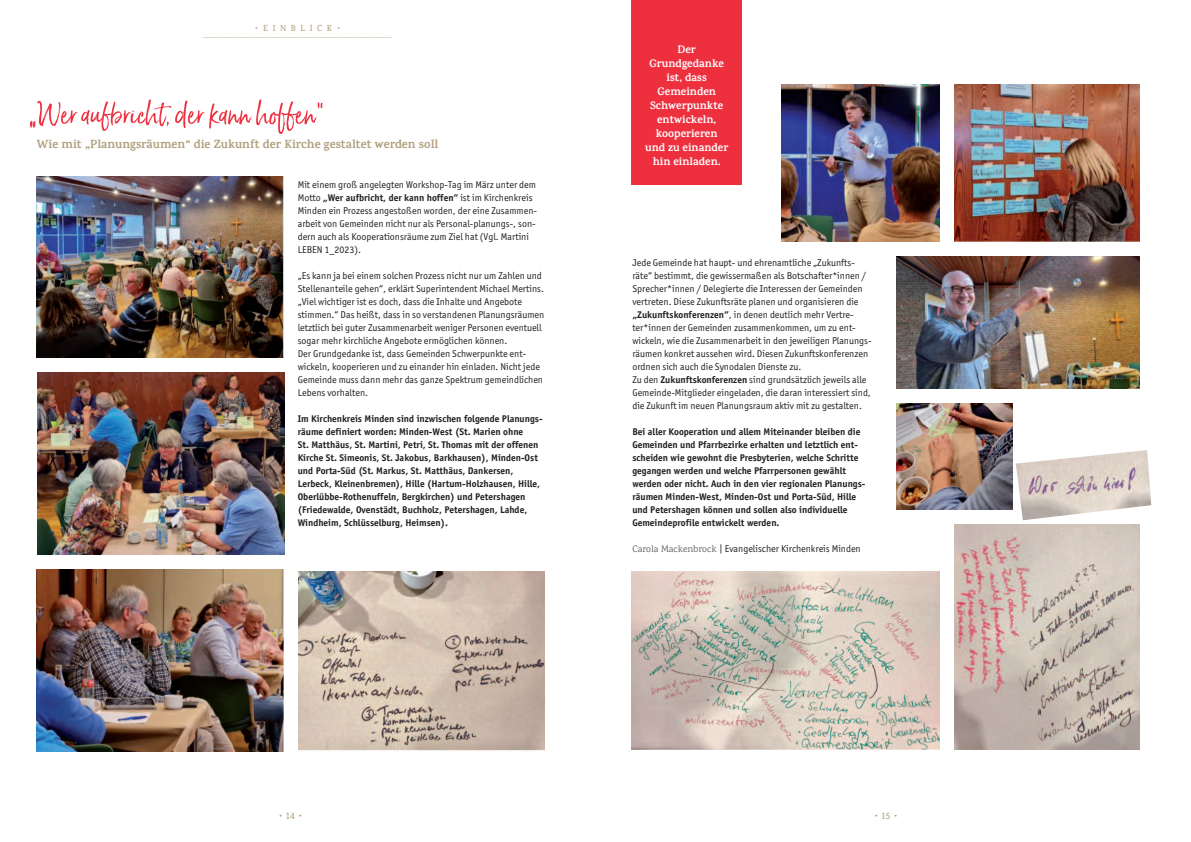
<style>
.page{position:relative;width:1191px;height:842px;background:#fff}
.page>*{position:absolute;margin:0;border:0;box-sizing:border-box;transform-origin:0 0}
.t1{font:27px "Born Ready Upright";color:#ee2f3e}
.t2{font:700 12px "Karma";color:#b19f7e}
.t3{font:700 11px/14px "Karma";color:#fff;text-align:center}
.t4{font:10px/13px "Officina Sans";color:#231f20}
.t5{font:700 10px/13px "Officina Sans";color:#231f20}
.t6{font:500 10px "Karma";color:#b19f7e}
.t7{font:500 9px "Karma";letter-spacing:.5em;color:#b19f7e}
.t8{font:500 5px "Karma";color:#b19f7e}
.s1{font-weight:700}
.s2{font-family:"Lucida Grande"}
.s3{font-family:"Karma";font-size:9.5px;color:#57585a}
</style>
<div class="page">
<div style="left:631px;top:0;width:110px;height:185px;background:#ee2f3e"></div>
<img style="left:954px;top:525px;width:186px;height:225px">
<img style="left:896px;top:257px;width:244px;height:132px">
<img style="left:896px;top:404px;width:116px;height:105px">
<img style="left:631px;top:572px;width:308px;height:178px">
<img style="left:298px;top:572px;width:246px;height:179px">
<img style="left:37px;top:176px;width:246px;height:182px">
<img style="left:38px;top:373px;width:246px;height:181px">
<img style="left:37px;top:570px;width:246px;height:181px">
<img style="left:781px;top:84px;width:158px;height:158px">
<img style="left:954px;top:85px;width:185px;height:157px">
<img style="left:1016px;top:450px;width:135px;height:70px">
<svg style="left:30px;top:99px;width:292px;height:35px"></svg>
<h1 class="t1" style="left:29px;top:114px;width:12px">“</h1>
<p class="t7" style="left:255px;top:23px;width:88px">•EINBLICK•</p>
<p class="t8" style="left:203px;top:35px;width:191px">–––––––––––––––––––––––––––--––––––––––––––––––––––––––––––––––––––––––––––––––––––––––––––––––––––––––––––</p>
<p class="t2" style="left:37px;top:136px;width:403px">Wie mit „Planungsräumen“ die Zukunft der Kirche gestaltet werden soll</p>
<p class="t4" style="left:298px;top:178px;width:241px">Mit einem groß angelegten Workshop-Tag im März unter dem Motto <span class="s1">„Wer aufbricht, der kann hoffen“</span> ist im Kirchenkreis Minden ein Prozess angestoßen worden, der eine Zusammen&shy;arbeit von Gemeinden nicht nur als Personal-planungs-, son&shy;dern auch als Kooperationsräume zum Ziel hat (Vgl. Martini LEBEN 1<span class="s2">_</span>2023).</p>
<p class="t4" style="left:298px;top:269px;width:248px">„Es kann ja bei einem solchen Prozess nicht nur um Zahlen und Stellenanteile gehen“, erklärt Superintendent Michael Mertins. „Viel wichtiger ist es doch, dass die Inhalte und Angebote stimmen.“ Das heißt, dass in so verstandenen Planungsräumen letztlich bei guter Zusammenarbeit weniger Personen eventuell sogar mehr kirchliche Angebote ermöglichen können.<br>Der Grundgedanke ist, dass Gemeinden Schwerpunkte ent&shy;wickeln, kooperieren und zu einander hin einladen. Nicht jede Gemeinde muss dann mehr das ganze Spektrum gemeindlichen Lebens vorhalten.</p>
<p class="t5" style="left:298px;top:412px;width:246px">Im Kirchenkreis Minden sind inzwischen folgende Planungs&shy;räume definiert worden: Minden-West (St. Marien ohne<br>St. Matthäus, St. Martini, Petri, St. Thomas mit der offenen Kirche St. Simeonis, St. Jakobus, Barkhausen), Minden-Ost und Porta-Süd (St. Markus, St. Matthäus, Dankersen, Lerbeck, Kleinenbremen), Hille (Hartum-Holzhausen, Hille, Oberlübbe-Rothenuffeln, Bergkirchen) und Petershagen (Friedewalde, Ovenstädt, Buchholz, Petershagen, Lahde, Windheim, Schlüsselburg, Heimsen).</p>
<p class="t3" style="left:645px;top:43px;width:85px">Der<br>Grundgedanke ist, dass<br>Gemeinden<br>Schwerpunkte entwickeln, kooperieren und zu einander hin einladen.</p>
<p class="t4" style="left:632px;top:256px;width:241px">Jede Gemeinde hat haupt- und ehrenamtliche „Zukunfts&shy;räte“ bestimmt, die gewissermaßen als Botschafter*innen / Sprecher*innen / Delegierte die Interessen der Gemeinden vertreten. Diese Zukunftsräte planen und organisieren die <span class="s1">„Zukunftskonferenzen“</span>, in denen deutlich mehr Vertre&shy;ter*innen der Gemeinden zusammenkommen, um zu ent&shy;wickeln, wie die Zusammenarbeit in den jeweiligen Planungs&shy;räumen konkret aussehen wird. Diesen Zukunftskonferenzen ordnen sich auch die Synodalen Dienste zu.<br>Zu den <span class="s1">Zukunftskonferenzen</span> sind grundsätzlich jeweils alle Gemeinde-Mitglieder eingeladen, die daran interessiert sind, die Zukunft im neuen Planungsraum aktiv mit zu gestalten.</p>
<p class="t5" style="left:632px;top:425px;width:235px">Bei aller Kooperation und allem Miteinander bleiben die Gemeinden und Pfarrbezirke erhalten und letztlich ent&shy;scheiden wie gewohnt die Presbyterien, welche Schritte gegangen werden und welche Pfarrpersonen gewählt werden oder nicht. Auch in den vier regionalen Planungs&shy;räumen Minden-West, Minden-Ost und Porta-Süd, Hille und Petershagen können und sollen also individuelle Gemeindeprofile entwickelt werden.</p>
<p class="t4" style="left:632px;top:542px;width:230px"><span class="s3">Carola Mackenbrock</span> <span class="s2">|</span> Evangelischer Kirchenkreis Minden</p>
<p class="t6" style="left:278px;top:809px;width:26px">•14•</p>
<p class="t6" style="left:874px;top:809px;width:25px">•15•</p>
</div>
